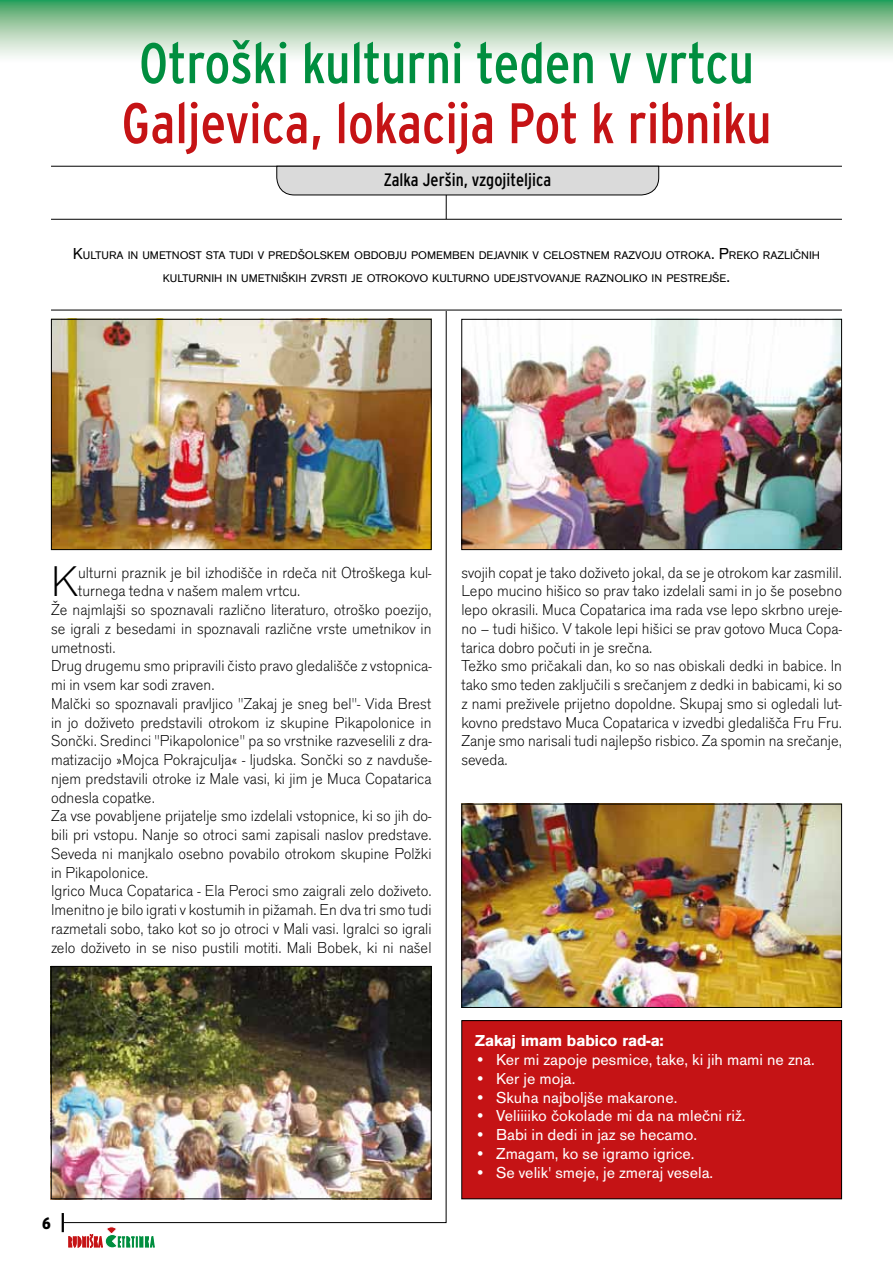
<style>
.page{position:relative;width:893px;height:1263px;background:#fff}
.page>*{position:absolute;margin:0;border:0;box-sizing:border-box;transform-origin:0 0}
.t1{font:57px "Interstate Cond";color:#c51315}
.t2{font:57px "Interstate Cond";color:#008e3f}
.t3{font:44.55px "Accius TEE Ligh";color:#000}
.t4{font:18px "Interstate Cond";color:#000}
.t5{font:16.5px/18.8px "Accius TEE Ligh";color:#000}
.t6{font:16.5px "Accius TEE";color:#fff}
.t7{font:700 16.5px "Accius TEE";color:#fff}
.t8{font:900 16.5px "Interstate Cond";color:#000}
.t9{font:11.55px/22.5px "Accius TEE";color:#000;text-align:center}
.s1{font-size:16.5px}
</style>
<div class="page">
<svg style="left:0;top:0;width:892px;height:57px;background:#a1ceac"></svg>
<svg style="left:892px;top:0;width:1px;height:57px"></svg>
<svg style="left:62px;top:1213px;width:92px;height:35px"></svg>
<svg style="left:63px;top:196px;width:384px;height:1027px"></svg>
<hr style="left:51px;top:166px;width:791px;height:1px;background:#000">
<svg style="left:276px;top:165px;width:383px;height:31px;background:#cbcbcb"></svg>
<div style="left:51px;top:219px;width:791px;height:91px;background:#fff"></div>
<hr style="left:51px;top:310px;width:791px;height:1px;background:#000">
<hr style="left:51px;top:219px;width:791px;height:1px;background:#000">
<img style="left:53px;top:321px;width:377px;height:227px">
<div style="left:51px;top:319px;width:381px;height:231px;border:1px solid #000"></div>
<img style="left:463px;top:806px;width:377px;height:200px">
<div style="left:461px;top:804px;width:381px;height:204px;border:1px solid #000"></div>
<img style="left:53px;top:968px;width:377px;height:229px">
<div style="left:51px;top:966px;width:381px;height:233px;border:1px solid #000"></div>
<img style="left:463px;top:321px;width:377px;height:227px">
<div style="left:461px;top:319px;width:381px;height:231px;border:1px solid #000"></div>
<div style="left:462px;top:1020px;width:380px;height:179px;background:#c51315"></div>
<div style="left:461px;top:1020px;width:381px;height:179px;border:1px solid #000"></div>
<h1 class="t2" style="left:139px;top:31px;width:617px">Otroπki kulturni teden v vrtcu</h1>
<h1 class="t1" style="left:122px;top:91px;width:651px">Galjevica, lokacija Pot k ribniku</h1>
<p class="t4" style="left:384px;top:170px;width:169px">Zalka Jerπin, vzgojiteljica</p>
<p class="t9" style="left:73px;top:245px;width:749px"><span class="s1">K</span>ULTURA IN UMETNOST STA TUDI V PREDŠOLSKEM OBDOBJU POMEMBEN DEJAVNIK V CELOSTNEM RAZVOJU OTROKA<span class="s1">. P</span>REKO RAZLIČNIH<br>KULTURNIH IN UMETNIŠKIH ZVRSTI JE OTROKOVO KULTURNO UDEJSTVOVANJE RAZNOLIKO IN PESTREJŠE<span class="s1">.</span></p>
<h2 class="t3" style="left:51px;top:557px;width:29px">K</h2>
<p class="t5" style="left:78px;top:563px;width:355px">ulturni praznik je bil izhodišče in rdeča nit Otroškega kul-</p>
<p class="t5" style="left:78px;top:582px;width:224px">turnega tedna v našem malem vrtcu.</p>
<p class="t5" style="left:51px;top:600px;width:382px">Že najmlajši so spoznavali različno literaturo, otroško poezijo,</p>
<p class="t5" style="left:51px;top:619px;width:382px">se igrali z besedami in spoznavali različne vrste umetnikov in</p>
<p class="t5" style="left:51px;top:638px;width:66px">umetnosti.</p>
<p class="t5" style="left:51px;top:657px;width:382px">Drug drugemu smo pripravili čisto pravo gledališče z vstopnica-</p>
<p class="t5" style="left:51px;top:675px;width:165px">mi in vsem kar sodi zraven.</p>
<p class="t5" style="left:51px;top:694px;width:382px">Malčki so spoznavali pravljico ''Zakaj je sneg bel''- Vida Brest</p>
<p class="t5" style="left:51px;top:713px;width:382px">in jo doživeto predstavili otrokom iz skupine Pikapolonice in</p>
<p class="t5" style="left:51px;top:732px;width:382px">Sončki. Sredinci ''Pikapolonice'' pa so vrstnike razveselili z dra-</p>
<p class="t5" style="left:51px;top:750px;width:382px">matizacijo »Mojca Pokrajculja« - ljudska. Sončki so z navduše-</p>
<p class="t5" style="left:51px;top:769px;width:382px">njem predstavili otroke iz Male vasi, ki jim je Muca Copatarica</p>
<p class="t5" style="left:51px;top:788px;width:105px">odnesla copatke.</p>
<p class="t5" style="left:51px;top:807px;width:382px">Za vse povabljene prijatelje smo izdelali vstopnice, ki so jih do-</p>
<p class="t5" style="left:51px;top:825px;width:382px">bili pri vstopu. Nanje so otroci sami zapisali naslov predstave.</p>
<p class="t5" style="left:51px;top:844px;width:382px">Seveda ni manjkalo osebno povabilo otrokom skupine Polžki</p>
<p class="t5" style="left:51px;top:863px;width:99px">in Pikapolonice.</p>
<p class="t5" style="left:51px;top:882px;width:382px">Igrico Muca Copatarica - Ela Peroci smo zaigrali zelo doživeto.</p>
<p class="t5" style="left:51px;top:900px;width:382px">Imenitno je bilo igrati v kostumih in pižamah. En dva tri smo tudi</p>
<p class="t5" style="left:51px;top:919px;width:382px">razmetali sobo, tako kot so jo otroci v Mali vasi. Igralci so igrali</p>
<p class="t5" style="left:51px;top:938px;width:382px">zelo doživeto in se niso pustili motiti. Mali Bobek, ki ni našel</p>
<p class="t5" style="left:461px;top:563px;width:382px">svojih copat je tako doživeto jokal, da se je otrokom kar zasmilil.<br>Lepo mucino hišico so prav tako izdelali sami in jo še posebno lepo okrasili. Muca Copatarica ima rada vse lepo skrbno ureje&shy;no – tudi hišico. V takole lepi hišici se prav gotovo Muca Copa&shy;tarica dobro počuti in je srečna.<br>Težko smo pričakali dan, ko so nas obiskali dedki in babice. In tako smo teden zaključili s srečanjem z dedki in babicami, ki so z nami preživele prijetno dopoldne. Skupaj smo si ogledali lut&shy;kovno predstavo Muca Copatarica v izvedbi gledališča Fru Fru.<br>Zanje smo narisali tudi najlepšo risbico. Za spomin na srečanje, seveda.</p>
<p class="t8" style="left:42px;top:1214px;width:10px">6</p>
<p class="t7" style="left:475px;top:1032px;width:190px">Zakaj imam babico rad-a:</p>
<p class="t6" style="left:475px;top:1050px;width:341px">• Ker mi zapoje pesmice, take, ki jih mami ne zna.</p>
<p class="t6" style="left:475px;top:1069px;width:102px">• Ker je moja.</p>
<p class="t6" style="left:475px;top:1088px;width:204px">• Skuha najboljše makarone.</p>
<p class="t6" style="left:475px;top:1107px;width:272px">• Veliiiiko čokolade mi da na mlečni riž.</p>
<p class="t6" style="left:475px;top:1125px;width:224px">• Babi in dedi in jaz se hecamo.</p>
<p class="t6" style="left:475px;top:1144px;width:221px">• Zmagam, ko se igramo igrice.</p>
<p class="t6" style="left:475px;top:1163px;width:240px">• Se velik' smeje, je zmeraj vesela.</p>
</div>
